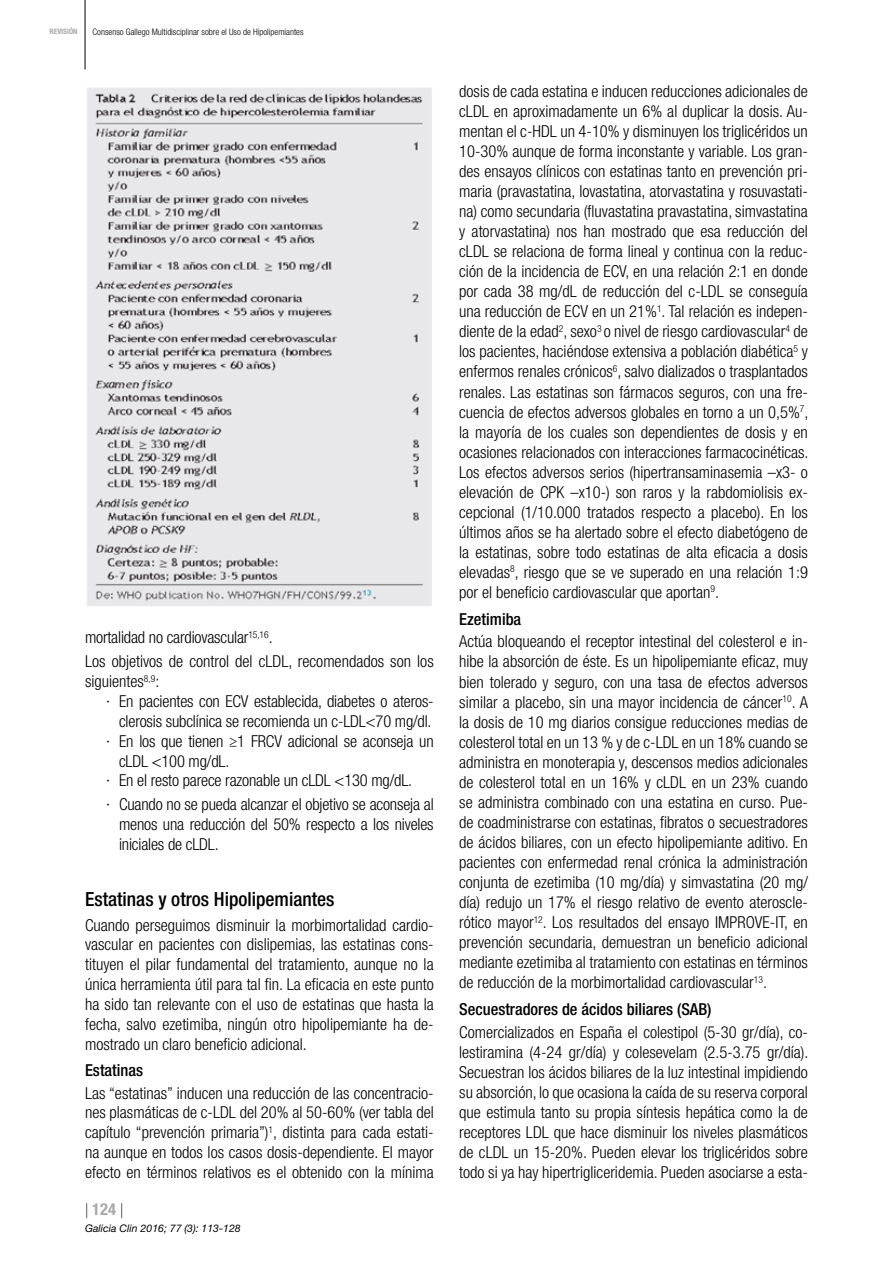
<style>
.page{position:relative;width:893px;height:1263px;background:#fff}
.page>*{position:absolute;margin:0;border:0;box-sizing:border-box;transform-origin:0 0}
.t1{font:500 condensed 19.5px "Helvetica Neue LT Std";color:#000}
.t2{font:300 condensed 16.5px/20.1px "Helvetica Neue LT Std";color:#000;text-align:justify}
.t3{font:500 condensed 16.5px "Helvetica Neue LT Std";color:#000}
.t4{font:700 condensed 16.5px "Helvetica Neue LT Std";color:#a8a8a7}
.t5{font:italic 10.5px "Helvetica Neue LT Std";color:#000}
.t6{font:300 condensed 9px "Helvetica Neue LT Std";color:#000}
.t7{font:700 condensed 7.5px "Helvetica Neue LT Std";color:#a8a8a7}
.s1{font-weight:100;font-stretch:normal;font-size:15px;color:#000}
</style>
<div class="page">
<hr style="left:85px;top:0;width:1px;height:69px;background:#000">
<img style="left:87px;top:88px;width:345px;height:518px">
<p class="t7" style="left:50px;top:27px;width:29px">REVISIÓN</p>
<p class="t6" style="left:93px;top:27px;width:212px">Consenso Gallego Multidisciplinar sobre el Uso de Hipolipemiantes</p>
<p class="t2" style="left:85px;top:625px;width:350px;line-height:24px">mortalidad no cardiovascular<sup>15,16</sup>.<br>Los objetivos de control del cLDL, recomendados son los</p>
<p class="t2" style="left:85px;top:671px;width:76px">siguientes<sup>8,9</sup>:</p>
<p class="t2" style="left:106px;top:691px;width:329px">· En pacientes con ECV establecida, diabetes o ateros-</p>
<p class="t2" style="left:119px;top:711px;width:314px">clerosis subclínica se recomienda un c-LDL&lt;70 mg/dl.</p>
<p class="t2" style="left:106px;top:731px;width:329px">· En los que tienen ≥1 FRCV adicional se aconseja un</p>
<p class="t2" style="left:119px;top:750px;width:112px">cLDL &lt;100 mg/dL.</p>
<p class="t2" style="left:106px;top:770px;width:307px">· En el resto parece razonable un cLDL &lt;130 mg/dL.</p>
<p class="t2" style="left:119px;top:795px;width:316px;text-indent:-13px">· Cuando no se pueda alcanzar el objetivo se aconseja al menos una reducción del 50% respecto a los niveles iniciales de cLDL.</p>
<p class="t1" style="left:85px;top:888px;width:251px">Estatinas y otros Hipolipemiantes</p>
<p class="t2" style="left:85px;top:915px;width:350px">Cuando perseguimos disminuir la morbimortalidad cardio&shy;vascular en pacientes con dislipemias, las estatinas cons&shy;tituyen el pilar fundamental del tratamiento, aunque no la única herramienta útil para tal fin. La eficacia en este punto ha sido tan relevante con el uso de estatinas que hasta la fecha, salvo ezetimiba, ningún otro hipolipemiante ha de&shy;mostrado un claro beneficio adicional.</p>
<p class="t3" style="left:85px;top:1060px;width:60px">Estatinas</p>
<p class="t2" style="left:85px;top:1083px;width:350px">Las “estatinas” inducen una reducción de las concentracio&shy;nes plasmáticas de c-LDL del 20% al 50-60% (ver tabla del capítulo “prevención primaria”)<sup>1</sup>, distinta para cada estati&shy;na aunque en todos los casos dosis-dependiente. El mayor efecto en términos relativos es el obtenido con la mínima</p>
<p class="t4" style="left:85px;top:1199px;width:40px"><span class="s1">|</span> 124 <span class="s1">|</span></p>
<p class="t5" style="left:85px;top:1222px;width:157px">Galicia Clin 2016; 77 (3): 113-128</p>
<p class="t2" style="left:459px;top:81px;width:351px">dosis de cada estatina e inducen reducciones adicionales de cLDL en aproximadamente un 6% al duplicar la dosis. Au&shy;mentan el c-HDL un 4-10% y disminuyen los triglicéridos un 10-30% aunque de forma inconstante y variable. Los gran&shy;des ensayos clínicos con estatinas tanto en prevención pri&shy;maria (pravastatina, lovastatina, atorvastatina y rosuvastati&shy;na) como secundaria (fluvastatina pravastatina, simvastatina y atorvastatina) nos han mostrado que esa reducción del cLDL se relaciona de forma lineal y continua con la reduc&shy;ción de la incidencia de ECV, en una relación 2:1 en donde por cada 38 mg/dL de reducción del c-LDL se conseguía una reducción de ECV en un 21%<sup>1</sup>. Tal relación es indepen&shy;diente de la edad<sup>2</sup>, sexo<sup>3</sup> o nivel de riesgo cardiovascular<sup>4</sup> de los pacientes, haciéndose extensiva a población diabética<sup>5</sup> y enfermos renales crónicos<sup>6</sup>, salvo dializados o trasplantados renales. Las estatinas son fármacos seguros, con una fre&shy;cuencia de efectos adversos globales en torno a un 0,5%<sup>7</sup>, la mayoría de los cuales son dependientes de dosis y en ocasiones relacionados con interacciones farmacocinéticas.<br>Los efectos adversos serios (hipertransaminasemia –x3- o elevación de CPK –x10-) son raros y la rabdomiolisis ex&shy;cepcional (1/10.000 tratados respecto a placebo). En los últimos años se ha alertado sobre el efecto diabetógeno de la estatinas, sobre todo estatinas de alta eficacia a dosis elevadas<sup>8</sup>, riesgo que se ve superado en una relación 1:9 por el beneficio cardiovascular que aportan<sup>9</sup>.</p>
<p class="t3" style="left:459px;top:609px;width:63px">Ezetimiba</p>
<p class="t2" style="left:459px;top:631px;width:350px">Actúa bloqueando el receptor intestinal del colesterol e in&shy;hibe la absorción de éste. Es un hipolipemiante eficaz, muy bien tolerado y seguro, con una tasa de efectos adversos similar a placebo, sin una mayor incidencia de cáncer<sup>10</sup>. A la dosis de 10 mg diarios consigue reducciones medias de colesterol total en un 13 % y de c-LDL en un 18% cuando se administra en monoterapia y, descensos medios adicionales de colesterol total en un 16% y cLDL en un 23% cuando se administra combinado con una estatina en curso. Pue&shy;de coadministrarse con estatinas, fibratos o secuestradores de ácidos biliares, con un efecto hipolipemiante aditivo. En pacientes con enfermedad renal crónica la administración conjunta de ezetimiba (10 mg/día) y simvastatina (20 mg/ día) redujo un 17% el riesgo relativo de evento ateroscle&shy;rótico mayor<sup>12</sup>. Los resultados del ensayo IMPROVE-IT, en prevención secundaria, demuestran un beneficio adicional mediante ezetimiba al tratamiento con estatinas en términos de reducción de la morbimortalidad cardiovascular<sup>13</sup>.</p>
<p class="t3" style="left:459px;top:999px;width:254px">Secuestradores de ácidos biliares (SAB)</p>
<p class="t2" style="left:459px;top:1021px;width:351px">Comercializados en España el colestipol (5-30 gr/día), co&shy;lestiramina (4-24 gr/día) y colesevelam (2.5-3.75 gr/día).<br>Secuestran los ácidos biliares de la luz intestinal impidiendo su absorción, lo que ocasiona la caída de su reserva corporal que estimula tanto su propia síntesis hepática como la de receptores LDL que hace disminuir los niveles plasmáticos de cLDL un 15-20%. Pueden elevar los triglicéridos sobre todo si ya hay hipertrigliceridemia. Pueden asociarse a esta-</p>
</div>
